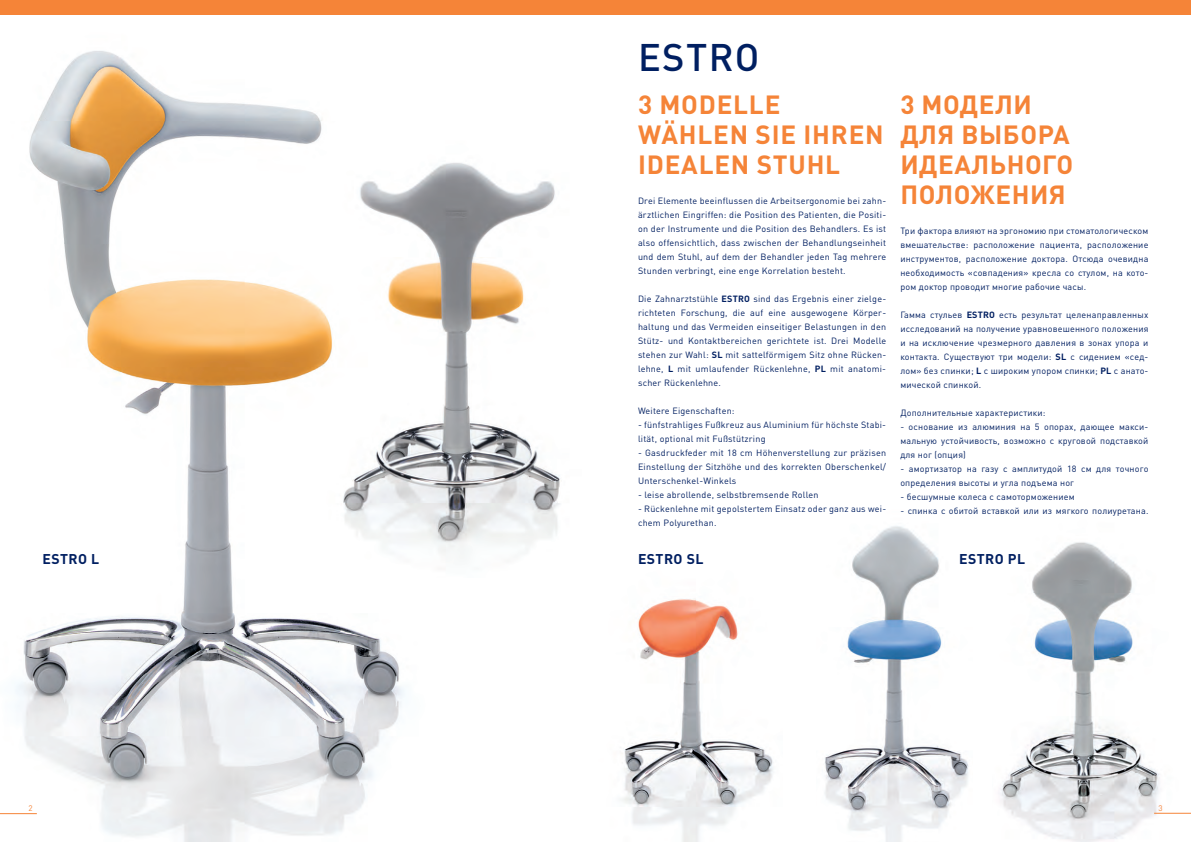
<style>
.page{position:relative;width:1191px;height:842px;background:#fff}
.page>*{position:absolute;margin:0;border:0;box-sizing:border-box;transform-origin:0 0}
.t1{font:500 38px "DIN Pro";letter-spacing:.035em;color:#001f61}
.t2{font:700 26px/30px "DIN Pro";letter-spacing:.02em;color:#f58438}
.t3{font:700 14px "DIN Pro";letter-spacing:.03em;color:#001f61}
.t4{font:9px/14px "DIN Pro";letter-spacing:.02em;color:#001f61;text-align:justify}
.t5{font:8px "DIN Pro";color:#f58438}
.s1{font-weight:700}
</style>
<div class="page">
<img style="left:1000px;top:542px;width:191px;height:300px">
<img style="left:0;top:14px;width:431px;height:828px">
<div style="left:0;top:0;width:595px;height:14px;background:#f58438"></div>
<div style="left:595px;top:0;width:596px;height:14px;background:#f58438"></div>
<img style="left:324px;top:136px;width:236px;height:442px">
<img style="left:622px;top:599px;width:151px;height:243px">
<img style="left:825px;top:526px;width:144px;height:316px">
<hr style="left:0;top:813px;width:37px;height:1px;background:#f58438">
<hr style="left:1154px;top:813px;width:37px;height:1px;background:#f58438">
<h1 class="t1" style="left:638px;top:32px;width:123px">ESTRO</h1>
<h2 class="t2" style="left:638px;top:88px;width:247px">3 MODELLE<br>WÄHLEN SIE IHREN<br>IDEALEN STUHL</h2>
<p class="t4" style="left:638px;top:193px;width:250px">Drei Elemente beeinflussen die Arbeitsergonomie bei zahn&shy;ärztlichen Eingriffen: die Position des Patienten, die Positi&shy;on der Instrumente und die Position des Behandlers. Es ist also offensichtlich, dass zwischen der Behandlungseinheit und dem Stuhl, auf dem der Behandler jeden Tag mehrere Stunden verbringt, eine enge Korrelation besteht.</p>
<p class="t4" style="left:638px;top:291px;width:250px">Die Zahnarztstühle <span class="s1">ESTRO</span> sind das Ergebnis einer zielge&shy;richteten Forschung, die auf eine ausgewogene Körper&shy;haltung und das Vermeiden einseitiger Belastungen in den Stütz- und Kontaktbereichen gerichtete ist. Drei Modelle stehen zur Wahl: <span class="s1">SL</span> mit sattelförmigem Sitz ohne Rücken&shy;lehne, <span class="s1">L</span> mit umlaufender Rückenlehne, <span class="s1">PL</span> mit anatomi&shy;scher Rückenlehne.</p>
<p class="t4" style="left:638px;top:403px;width:98px">Weitere Eigenschaften:</p>
<p class="t4" style="left:638px;top:417px;width:250px">- fünfstrahliges Fußkreuz aus Aluminium für höchste Stabi&shy;lität, optional mit Fußstützring</p>
<p class="t4" style="left:638px;top:445px;width:250px">- Gasdruckfeder mit 18 cm Höhenverstellung zur präzisen Einstellung der Sitzhöhe und des korrekten Oberschenkel/ Unterschenkel-Winkels</p>
<p class="t4" style="left:638px;top:487px;width:182px">- leise abrollende, selbstbremsende Rollen</p>
<p class="t4" style="left:638px;top:501px;width:250px">- Rückenlehne mit gepolstertem Einsatz oder ganz aus wei&shy;chem Polyurethan.</p>
<h2 class="t2" style="left:900px;top:88px;width:174px">3 МОДЕЛИ<br>ДЛЯ ВЫБОРА<br>ИДЕАЛЬНОГО<br>ПОЛОЖЕНИЯ</h2>
<p class="t4" style="left:900px;top:223px;width:250px">Три фактора влияют на эргономию при стоматологическом вмешательстве: расположение пациента, расположение инструментов, расположение доктора. Отсюда очевидна необходимость «совпадения» кресла со стулом, на кото&shy;ром доктор проводит многие рабочие часы.</p>
<p class="t4" style="left:900px;top:307px;width:250px">Гамма стульев <span class="s1">ESTRO</span> есть результат целенаправленных исследований на получение уравновешенного положения и на исключение чрезмерного давления в зонах упора и контакта. Существуют три модели: <span class="s1">SL</span> с сидением «сед&shy;лом» без спинки; <span class="s1">L</span> с широким упором спинки; <span class="s1">PL</span> с анато&shy;мической спинкой.</p>
<p class="t4" style="left:900px;top:405px;width:147px">Дополнительные характеристики:</p>
<p class="t4" style="left:900px;top:419px;width:250px">- основание из алюминия на 5 опорах, дающее макси&shy;мальную устойчивость, возможно с круговой подставкой для ног (опция)</p>
<p class="t4" style="left:900px;top:461px;width:250px">- амортизатор на газу с амплитудой 18 см для точного определения высоты и угла подъема ног</p>
<p class="t4" style="left:900px;top:489px;width:176px">- бесшумные колеса с самоторможением</p>
<p class="t4" style="left:900px;top:503px;width:250px">- спинка с обитой вставкой или из мягкого полиуретана.</p>
<h3 class="t3" style="left:43px;top:549px;width:58px">ESTRO L</h3>
<h3 class="t3" style="left:638px;top:549px;width:67px">ESTRO SL</h3>
<h3 class="t3" style="left:959px;top:549px;width:67px">ESTRO PL</h3>
<p class="t5" style="left:28px;top:803px;width:6px">2</p>
<p class="t5" style="left:1158px;top:803px;width:6px">3</p>
</div>
